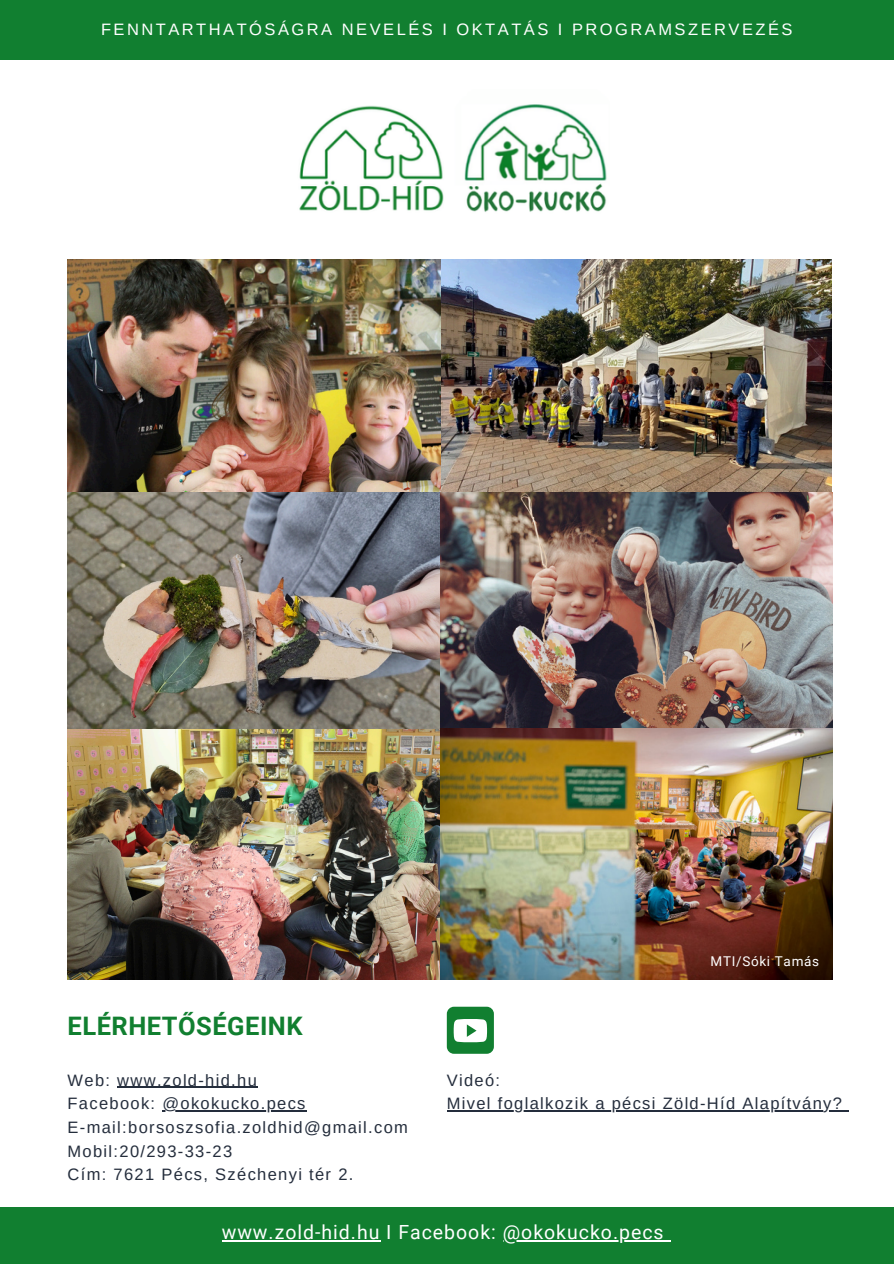
<style>
.page{position:relative;width:894px;height:1264px;background:#fff}
.page>*{position:absolute;margin:0;border:0;box-sizing:border-box;transform-origin:0 0}
.t1{font:700 25.5px "Roboto";letter-spacing:.02em;color:#117f30}
.t2{font:19.5px "Roboto";letter-spacing:.05em;color:#fff}
.t3{font:16.5px/23.7px "Arimo";letter-spacing:.08em;color:#242d3c}
.t4{font:16.5px "Arimo";letter-spacing:.15em;color:#fff}
.t5{font:13.5px "Roboto";letter-spacing:.05em;color:#fff}
</style>
<div class="page">
<div style="left:0;top:0;width:893px;height:60px;background:#117f30"></div>
<div style="left:0;top:1207px;width:893px;height:56px;background:#117f30"></div>
<img style="left:440px;top:259px;width:391px;height:234px">
<img style="left:299px;top:104px;width:308px;height:108px">
<img style="left:68px;top:259px;width:372px;height:234px">
<img style="left:68px;top:493px;width:372px;height:235px">
<img style="left:440px;top:493px;width:391px;height:235px">
<img style="left:68px;top:728px;width:763px;height:251px">
<div style="left:446px;top:1006px;width:47px;height:47px;background:#117f30;border-radius:7px"></div>
<svg style="left:453px;top:1019px;width:34px;height:23px"></svg>
<hr style="left:222px;top:1240px;width:158px;height:1px;background:#fff">
<hr style="left:502px;top:1240px;width:162px;height:1px;background:#fff">
<hr style="left:117px;top:1086px;width:141px;height:1px;background:#242d3c">
<hr style="left:162px;top:1110px;width:145px;height:1px;background:#242d3c">
<hr style="left:446px;top:1110px;width:397px;height:1px;background:#242d3c">
<p class="t4" style="left:101px;top:20px;width:692px">FENNTARTHATÓSÁGRA NEVELÉS I OKTATÁS I PROGRAMSZERVEZÉS</p>
<h3 class="t1" style="left:68px;top:1011px;width:236px">ELÉRHETŐSÉGEINK</h3>
<p class="t3" style="left:68px;top:1068px;width:239px">Web: www.zold-hid.hu<br>Facebook: @okokucko.pecs</p>
<p class="t3" style="left:68px;top:1115px;width:342px">E-mail:borsoszsofia.zoldhid@gmail.com<br>Mobil:20/293-33-23<br>Cím: 7621 Pécs, Széchenyi tér 2.</p>
<p class="t5" style="left:710px;top:953px;width:110px">MTI/Sóki Tamás</p>
<p class="t3" style="left:446px;top:1068px;width:55px">Videó:</p>
<p class="t3" style="left:446px;top:1091px;width:396px">Mivel foglalkozik a pécsi Zöld-Híd Alapítvány?</p>
<p class="t2" style="left:222px;top:1221px;width:443px">www.zold-hid.hu I Facebook: @okokucko.pecs</p>
</div>
